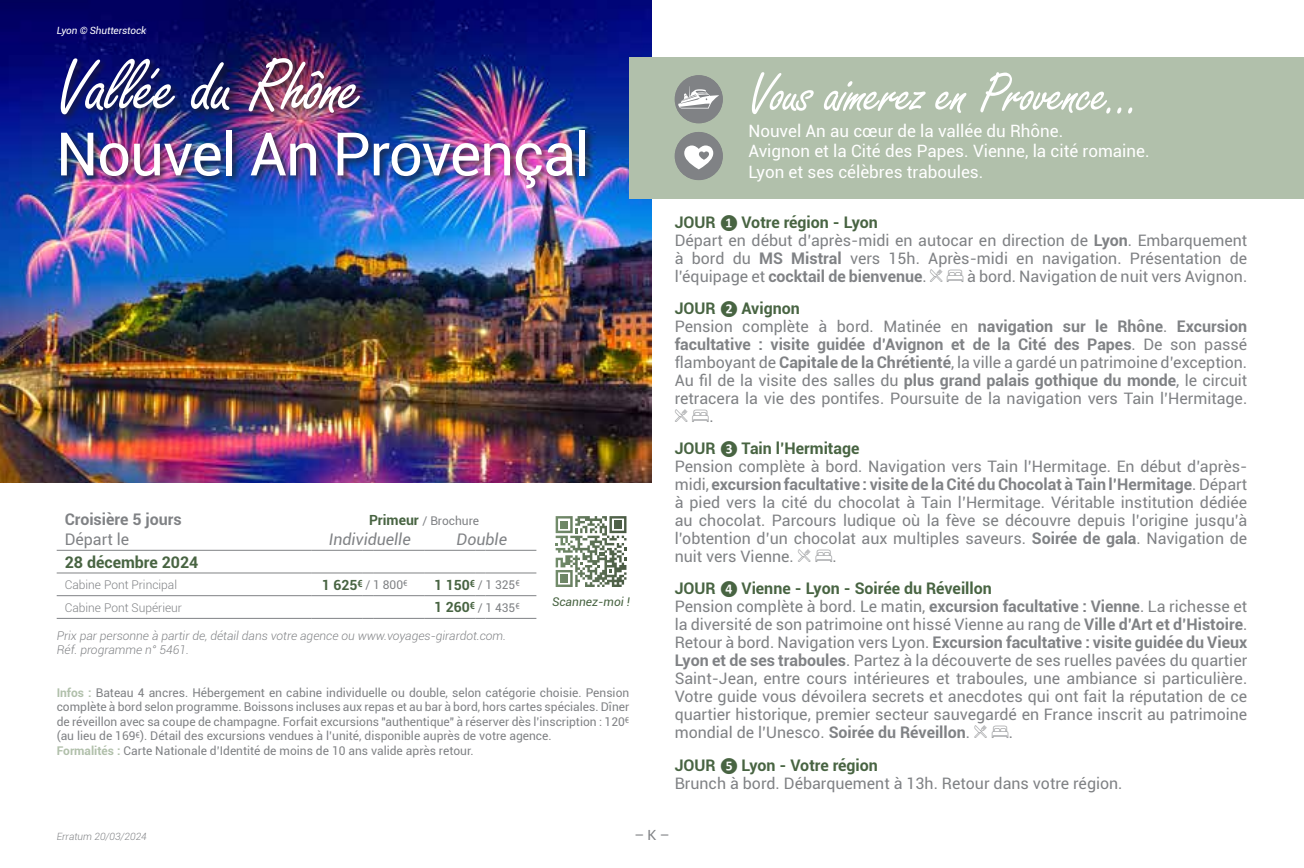
<style>
.page{position:relative;width:1304px;height:868px;background:#fff}
.page>*{position:absolute;margin:0;border:0;box-sizing:border-box;transform-origin:0 0}
.t1{font:80px "Freestyle Script";letter-spacing:-.025em;color:#fff}
.t2{font:60px "Freestyle Script";letter-spacing:-.025em;color:#fff}
.t3{font:60px "Roboto";letter-spacing:-.02em;color:#fff}
.t4{font:17px/20.4px "Roboto";color:#fff}
.t5{font:16px/18px "Roboto Regular Gir";color:#808285;text-align:justify}
.t6{font:700 16px "Roboto";color:#808285}
.t7{font:700 16px "Roboto";color:#486442}
.t8{font:italic 16px "Roboto";color:#808285}
.t9{font:16px "Roboto";color:#808285}
.t10{font:14px "Roboto";color:#808285}
.t11{font:12px/14.4px "Roboto";color:#808285}
.t12{font:italic 300 12px/14.4px "Roboto";color:#808285}
.t13{font:300 12px "Roboto";color:#808285}
.t14{font:italic 12px "Roboto";color:#486442}
.t15{font:italic 10px "Roboto";letter-spacing:-.01em;color:#fff}
.t16{font:italic 300 10px "Roboto";color:#808285}
.s1{font-weight:700;font-size:14px;color:#486442}
.s2{font-weight:700;color:#b1c0ab}
.s3{font-family:"Calibri";font-size:14px}
.s4{font-family:"Roboto";font-weight:700}
.s5{font-family:"Roboto Regular Gir";font-weight:400}
</style>
<div class="page">
<img style="left:0;top:0;width:652px;height:482px">
<div style="left:58px;top:55px;width:537px;height:142px;background:#231f20;opacity:.75"></div>
<div style="left:629px;top:57px;width:675px;height:141px;background:#b1c0ab"></div>
<div style="left:675px;top:132px;width:48px;height:48px;background:#808285;border-radius:50%"></div>
<svg style="left:684px;top:145px;width:29px;height:24px"></svg>
<div style="left:675px;top:75px;width:48px;height:48px;background:#808285;border-radius:50%"></div>
<svg style="left:678px;top:86px;width:41px;height:22px"></svg>
<hr style="left:57px;top:549px;width:255px;height:1px;background:#808285">
<hr style="left:312px;top:549px;width:51px;height:1px;background:#808285">
<hr style="left:373px;top:549px;width:51px;height:1px;background:#808285">
<hr style="left:424px;top:549px;width:51px;height:1px;background:#808285">
<hr style="left:485px;top:549px;width:51px;height:1px;background:#808285">
<hr style="left:57px;top:572px;width:255px;height:1px;background:#808285">
<hr style="left:312px;top:572px;width:51px;height:1px;background:#808285">
<hr style="left:373px;top:572px;width:51px;height:1px;background:#808285">
<hr style="left:424px;top:572px;width:51px;height:1px;background:#808285">
<hr style="left:485px;top:572px;width:51px;height:1px;background:#808285">
<hr style="left:57px;top:595px;width:255px;height:1px;background:#808285">
<hr style="left:312px;top:595px;width:51px;height:1px;background:#808285">
<hr style="left:373px;top:595px;width:51px;height:1px;background:#808285">
<hr style="left:424px;top:595px;width:51px;height:1px;background:#808285">
<hr style="left:485px;top:595px;width:51px;height:1px;background:#808285">
<hr style="left:57px;top:617px;width:255px;height:1px;background:#808285">
<hr style="left:312px;top:617px;width:51px;height:1px;background:#808285">
<hr style="left:373px;top:617px;width:51px;height:1px;background:#808285">
<hr style="left:424px;top:617px;width:51px;height:1px;background:#808285">
<hr style="left:485px;top:617px;width:51px;height:1px;background:#808285">
<svg style="left:556px;top:516px;width:70px;height:71px"></svg>
<p class="t15" style="left:57px;top:24px;width:91px">Lyon © Shutterstock</p>
<h1 class="t1" style="left:56px;top:43px;width:309px">Vallée du Rhône</h1>
<h2 class="t3" style="left:56px;top:112px;width:535px">Nouvel An Provençal</h2>
<p class="t6" style="left:65px;top:508px;width:119px">Croisière 5 jours</p>
<p class="t9" style="left:65px;top:527px;width:66px">Départ le</p>
<p class="t11" style="left:369px;top:513px;width:112px"><span class="s1">Primeur</span> / Brochure</p>
<p class="t8" style="left:329px;top:527px;width:83px">Individuelle</p>
<p class="t8" style="left:457px;top:527px;width:52px">Double</p>
<p class="t7" style="left:65px;top:550px;width:135px">28 décembre 2024</p>
<p class="t13" style="left:65px;top:576px;width:114px">Cabine Pont Principal</p>
<p class="t11" style="left:322px;top:577px;width:87px"><span class="s1">1 625</span><sup>€</sup> / 1 800<sup>€</sup></p>
<p class="t11" style="left:434px;top:577px;width:87px"><span class="s1">1 150</span><sup>€</sup> / 1 325<sup>€</sup></p>
<p class="t13" style="left:65px;top:599px;width:119px">Cabine Pont Supérieur</p>
<p class="t11" style="left:434px;top:599px;width:87px"><span class="s1">1 260</span><sup>€</sup> / 1 435<sup>€</sup></p>
<p class="t12" style="left:57px;top:627px;width:451px">Prix par personne à partir de, détail dans votre agence ou www.voyages-girardot.com.<br>Réf. programme n° 5461.</p>
<p class="t11" style="left:57px;top:684px;width:574px"><span class="s2">Infos :</span> Bateau 4 ancres. Hébergement en cabine individuelle ou double, selon catégorie choisie. Pension complète à bord selon programme. Boissons incluses aux repas et au bar à bord, hors cartes spéciales. Dîner de réveillon avec sa coupe de champagne. Forfait excursions "authentique" à réserver dès l’inscription : 120<sup>€ </sup>(au lieu de 169<sup>€</sup>). Détail des excursions vendues à l’unité, disponible auprès de votre agence.<br><span class="s2">Formalités :</span> Carte Nationale d’Identité de moins de 10 ans valide après retour.</p>
<p class="t14" style="left:552px;top:593px;width:79px">Scannez-moi !</p>
<h2 class="t2" style="left:748px;top:61px;width:395px">Vous aimerez en Provence...</h2>
<p class="t4" style="left:748px;top:120px;width:403px">Nouvel An au cœur de la vallée du Rhône.<br>Avignon et la Cité des Papes. Vienne, la cité romaine.<br>Lyon et ses célèbres traboules.</p>
<p class="t7" style="left:675px;top:210px;width:205px">JOUR <span class="s3">❶</span> Votre région - Lyon</p>
<p class="t5" style="left:675px;top:230px;width:574px">Départ en début d’après-midi en autocar en direction de <span class="s4">Lyon</span>. Embarquement à bord du <span class="s4">MS Mistral</span> vers 15h. Après-midi en navigation. Présentation de l’équipage et <span class="s4">cocktail de bienvenue</span>. Δ Ω à bord. Navigation de nuit vers Avignon.</p>
<p class="t7" style="left:675px;top:297px;width:127px">JOUR <span class="s3">❷</span> Avignon</p>
<p class="t5" style="left:675px;top:316px;width:574px">Pension complète à bord. Matinée en <span class="s4">navigation sur le Rhône</span>. <span class="s4">Excursion</span></p>
<p class="t6" style="left:675px;top:333px;width:574px">facultative : visite guidée d’Avignon et de la Cité des Papes<span class="s5">. De son passé</span></p>
<p class="t5" style="left:675px;top:352px;width:574px">flamboyant de <span class="s4">Capitale de la Chrétienté</span>, la ville a gardé un patrimoine d’exception.<br>Au fil de la visite des salles du <span class="s4">plus grand palais gothique du monde</span>, le circuit retracera la vie des pontifes. Poursuite de la navigation vers Tain l’Hermitage.<br>Δ Ω.</p>
<p class="t7" style="left:675px;top:437px;width:186px">JOUR <span class="s3">❸</span> Tain l’Hermitage</p>
<p class="t5" style="left:675px;top:456px;width:574px">Pension complète à bord. Navigation vers Tain l’Hermitage. En début d’après-</p>
<p class="t6" style="left:675px;top:473px;width:574px"><span class="s5">midi,</span> excursion facultative : visite de la Cité du Chocolat à Tain l’Hermitage<span class="s5">. Départ</span></p>
<p class="t5" style="left:675px;top:492px;width:574px">à pied vers la cité du chocolat à Tain l’Hermitage. Véritable institution dédiée au chocolat. Parcours ludique où la fève se découvre depuis l’origine jusqu’à l’obtention d’un chocolat aux multiples saveurs. <span class="s4">Soirée de gala</span>. Navigation de nuit vers Vienne. Δ Ω.</p>
<p class="t7" style="left:675px;top:577px;width:319px">JOUR <span class="s3">❹</span> Vienne - Lyon - Soirée du Réveillon</p>
<p class="t5" style="left:675px;top:597px;width:574px">Pension complète à bord. Le matin, <span class="s4">excursion facultative : Vienne</span>. La richesse et la diversité de son patrimoine ont hissé Vienne au rang de <span class="s4">Ville d’Art et d’Histoire</span>.</p>
<p class="t6" style="left:675px;top:631px;width:574px"><span class="s5">Retour à bord. Navigation vers Lyon.</span> Excursion facultative : visite guidée du Vieux</p>
<p class="t5" style="left:675px;top:651px;width:574px"><span class="s4">Lyon et de ses traboules</span>. Partez à la découverte de ses ruelles pavées du quartier Saint-Jean, entre cours intérieures et traboules, une ambiance si particulière.<br>Votre guide vous dévoilera secrets et anecdotes qui ont fait la réputation de ce quartier historique, premier secteur sauvegardé en France inscrit au patrimoine mondial de l’Unesco. <span class="s4">Soirée du Réveillon</span>. Δ Ω.</p>
<p class="t7" style="left:675px;top:753px;width:205px">JOUR <span class="s3">❺</span> Lyon - Votre région</p>
<p class="t5" style="left:675px;top:773px;width:449px">Brunch à bord. Débarquement à 13h. Retour dans votre région.</p>
<p class="t16" style="left:57px;top:829px;width:92px">Erratum 20/03/2024</p>
<p class="t10" style="left:634px;top:824px;width:37px">– K –</p>
</div>
